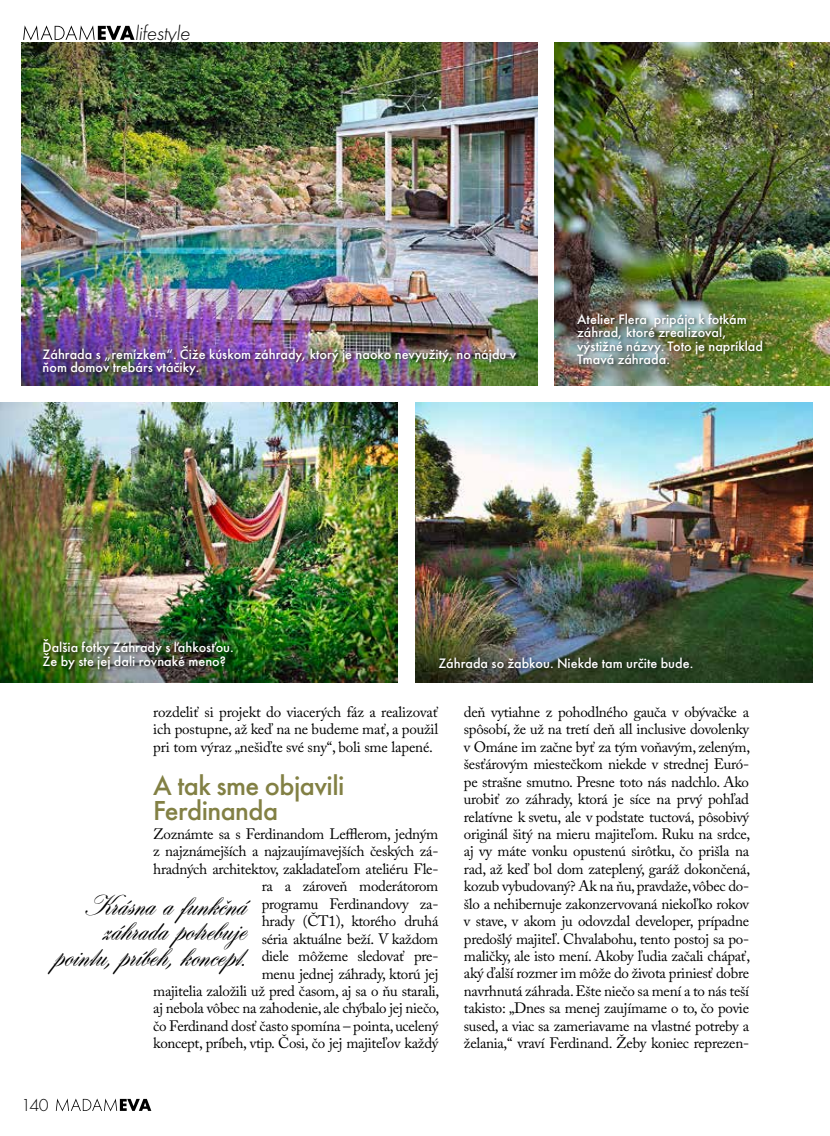
<style>
.page{position:relative;width:830px;height:1136px;background:#fff}
.page>*{position:absolute;margin:0;border:0;box-sizing:border-box;transform-origin:0 0}
.t1{font:30px/25.5px "Hogarth Scr DOT";letter-spacing:.01em;color:#000;text-align:right}
.t2{font:500 28.5px/25.5px "Futura";letter-spacing:-.02em;color:#828044}
.t3{font:italic 300 21px "Futura";letter-spacing:-.01em;color:#000}
.t4{font:300 18px "Futura";color:#000}
.t5{font:15px/17.4px "Adobe Caslon Pro";letter-spacing:-.02em;color:#000;text-align:justify}
.t6{font:500 14.25px/13.5px "Futura";color:#fff}
</style>
<div class="page">
<img style="left:415px;top:403px;width:397px;height:279px">
<img style="left:0;top:403px;width:397px;height:279px">
<img style="left:21px;top:43px;width:516px;height:342px">
<div style="left:42px;top:344px;width:478px;height:35px;background:#000;opacity:.6"></div>
<div style="left:42px;top:638px;width:196px;height:35px;background:#000;opacity:.6"></div>
<div style="left:437px;top:655px;width:259px;height:17px;background:#000;opacity:.6"></div>
<img style="left:554px;top:43px;width:275px;height:342px">
<div style="left:575px;top:311px;width:191px;height:57px;background:#000;opacity:.6"></div>
<svg style="left:56px;top:1098px;width:95px;height:13px"></svg>
<svg style="left:23px;top:25px;width:111px;height:15px"></svg>
<h3 class="t3" style="left:135px;top:21px;width:56px">lifestyle</h3>
<p class="t6" style="left:43px;top:347px;width:475px">Záhrada s „remízkem“. Čiže kúskom záhrady, ktorý je naoko nevyužitý, no nájdu v ňom domov trebárs vtáčiky.</p>
<p class="t6" style="left:577px;top:312px;width:187px">Atelier Flera pripája k fotkám záhrad, ktoré zrealizoval, výstižné názvy. Toto je napríklad<br>Tmavá záhrada.</p>
<p class="t6" style="left:43px;top:641px;width:193px">Ďalšia fotky Záhrady s ľahkosťou.<br>Že by ste jej dali rovnaké meno?</p>
<p class="t6" style="left:438px;top:656px;width:256px">Záhrada so žabkou. Niekde tam určite bude.</p>
<p class="t5" style="left:153px;top:703px;width:286px">rozdeliť si projekt do viacerých fáz a realizovať ich postupne, až keď na ne budeme mať, a použil pri tom výraz „nešiďte své sny“, boli sme lapené.</p>
<h2 class="t2" style="left:153px;top:772px;width:193px">A tak sme objavili<br>Ferdinanda</h2>
<p class="t5" style="left:153px;top:825px;width:287px;text-align:right">Zoznámte sa s Ferdinandom Lefflerom, jedným z najznámejších a najzaujímavejších českých zá&shy;hradných architektov, zakladateľom ateliéru Fle&shy;ra a zároveň moderátorom<br>programu Ferdinandovy za-<br>hrady (ČT1), ktorého druhá<br>séria aktuálne beží. V každom<br>diele môžeme sledovať pre-<br>menu jednej záhrady, ktorú jej<br>majitelia založili už pred časom, aj sa o ňu starali, aj nebola vôbec na zahodenie, ale chýbalo jej niečo, čo Ferdinand dosť často spomína – pointa, ucelený koncept, príbeh, vtip. Čosi, čo jej majiteľov každý</p>
<h1 class="t1" style="left:53px;top:893px;width:193px">Krásna a funkčná záhrada potrebuje pointu, príbeh, koncept.</h1>
<p class="t4" style="left:21px;top:1094px;width:29px">140</p>
<p class="t5" style="left:463px;top:703px;width:287px">deň vytiahne z pohodlného gauča v obývačke a spôsobí, že už na tretí deň all inclusive dovolenky v Ománe im začne byť za tým voňavým, zeleným, šesťárovým miestečkom niekde v strednej Euró&shy;pe strašne smutno. Presne toto nás nadchlo. Ako urobiť zo záhrady, ktorá je síce na prvý pohľad relatívne k svetu, ale v podstate tuctová, pôsobivý originál šitý na mieru majiteľom. Ruku na srdce, aj vy máte vonku opustenú sirôtku, čo prišla na rad, až keď bol dom zateplený, garáž dokončená, kozub vybudovaný? Ak na ňu, pravdaže, vôbec do&shy;šlo a nehibernuje zakonzervovaná niekoľko rokov v stave, v akom ju odovzdal developer, prípadne predošlý majiteľ. Chvalabohu, tento postoj sa po&shy;maličky, ale isto mení. Akoby ľudia začali chápať, aký ďalší rozmer im môže do života priniesť dobre navrhnutá záhrada. Ešte niečo sa mení a to nás teší takisto: „Dnes sa menej zaujímame o to, čo povie sused, a viac sa zameriavame na vlastné potreby a želania,“ vraví Ferdinand. Žeby koniec reprezen-</p>
</div>
